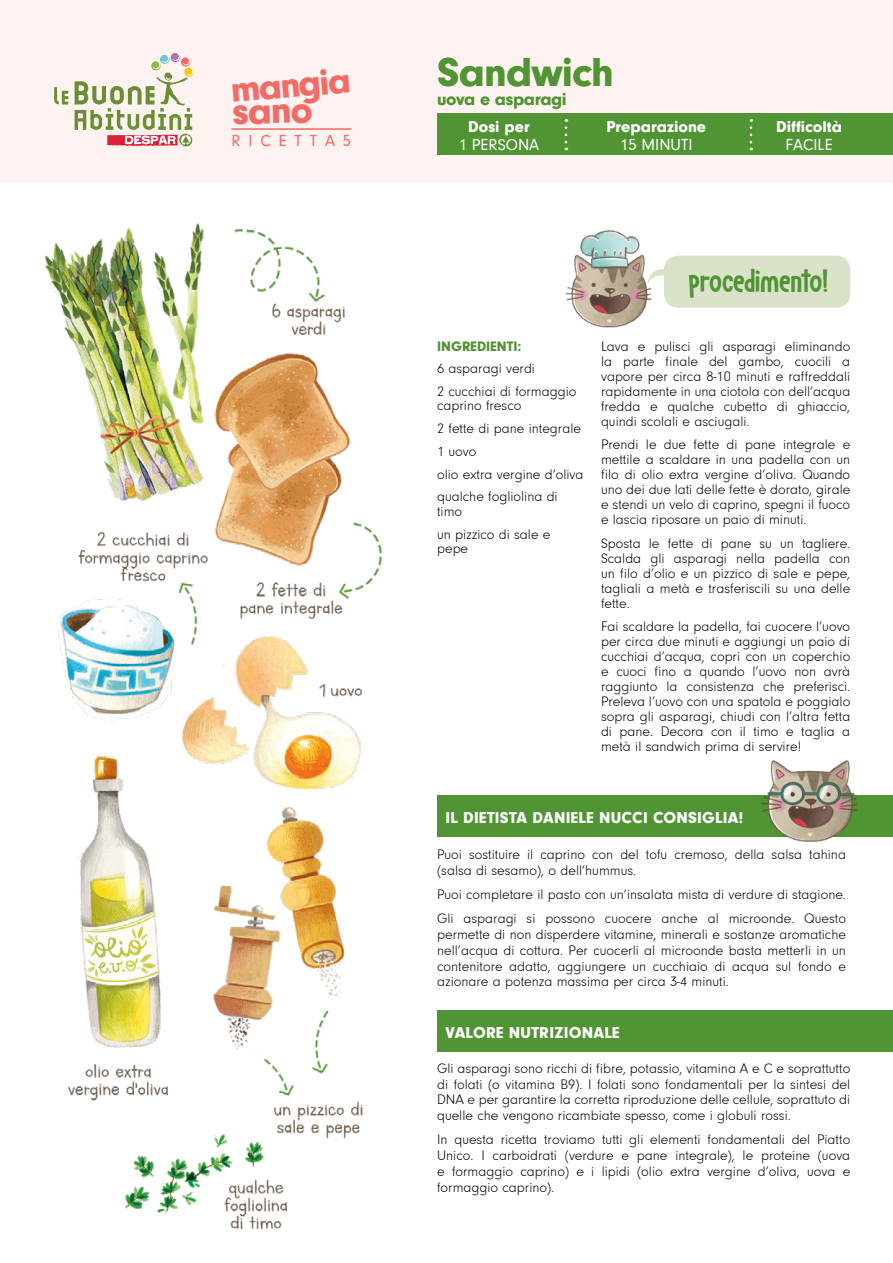
<style>
.page{position:relative;width:893px;height:1263px;background:#fff}
.page>*{position:absolute;margin:0;border:0;box-sizing:border-box;transform-origin:0 0}
.t1{font:900 42px "Neuzeit Grotesk TOT";letter-spacing:-.02em;color:#519434}
.t2{font:900 38.7px "Neuzeit Grotesk TOT";color:#f26b66}
.t3{font:900 37.5px "Neuzeit Grotesk TOT";color:#f26b66}
.t4{font:33.15px "Dapplegrim DEMO";letter-spacing:-.02em;color:#519434}
.t5{font:900 18px "Neuzeit Grotesk TOT";letter-spacing:-.02em;color:#519434}
.t6{font:900 16.5px "Neuzeit Grotesk TOT";letter-spacing:.015em;color:#fff}
.t7{font:16.5px "Neuzeit Gro";color:#fff}
.t8{font:16.5px "Neuzeit Gro";letter-spacing:.48em;color:#f26b66}
.t9{font:300 14.25px/15px "Neuzeit Gro";color:#000;text-align:justify}
.t10{font:900 14.25px "Neuzeit Grotesk TOT";color:#519434}
</style>
<div class="page">
<div style="left:0;top:0;width:893px;height:183px;background:#fef3f0"></div>
<svg style="left:54px;top:87px;width:14px;height:17px"></svg>
<svg style="left:75px;top:53px;width:119px;height:94px"></svg>
<hr style="left:231px;top:128px;width:120px;height:2px;background:#f26b66">
<img style="left:45px;top:223px;width:337px;height:1007px">
<div style="left:437px;top:114px;width:456px;height:41px;background:#519434"></div>
<div style="left:437px;top:1010px;width:456px;height:42px;background:#519434"></div>
<svg style="left:565px;top:128px;width:2px;height:22px"></svg>
<svg style="left:750px;top:128px;width:2px;height:22px"></svg>
<img style="left:565px;top:229px;width:106px;height:99px">
<div style="left:437px;top:795px;width:456px;height:42px;background:#519434"></div>
<img style="left:761px;top:760px;width:97px;height:82px">
<div style="left:664px;top:256px;width:186px;height:52px;background:#dae2ca;border-radius:14px"></div>
<svg style="left:648px;top:267px;width:16px;height:19px"></svg>
<h3 class="t3" style="left:229px;top:69px;width:122px;rotate:-5deg">mangia</h3>
<h2 class="t2" style="left:232px;top:89px;width:82px;rotate:-1deg">sano</h2>
<p class="t8" style="left:231px;top:132px;width:121px">RICETTA5</p>
<h1 class="t1" style="left:437px;top:49px;width:178px">Sandwich</h1>
<p class="t5" style="left:437px;top:89px;width:131px">uova e asparagi</p>
<p class="t6" style="left:468px;top:117px;width:63px">Dosi per</p>
<p class="t7" style="left:459px;top:135px;width:82px">1 PERSONA</p>
<p class="t6" style="left:606px;top:117px;width:101px">Preparazione</p>
<p class="t7" style="left:620px;top:135px;width:74px">15 MINUTI</p>
<p class="t6" style="left:776px;top:117px;width:67px">Difficoltà</p>
<p class="t7" style="left:786px;top:135px;width:48px">FACILE</p>
<p class="t10" style="left:437px;top:338px;width:86px">INGREDIENTI:</p>
<p class="t9" style="left:437px;top:358px;width:141px;line-height:22.8px">6 asparagi verdi<br>2 cucchiai di formaggio</p>
<p class="t9" style="left:437px;top:395px;width:148px;line-height:22.8px;text-align:left">caprino fresco<br>2 fette di pane integrale<br>1 uovo<br>olio extra vergine d’oliva qualche fogliolina di</p>
<p class="t9" style="left:437px;top:500px;width:115px;line-height:22.8px">timo<br>un pizzico di sale e</p>
<p class="t9" style="left:437px;top:541px;width:33px">pepe</p>
<h3 class="t4" style="left:688px;top:261px;width:141px">procedimento!</h3>
<p class="t9" style="left:601px;top:339px;width:251px">Lava e pulisci gli asparagi eliminando la parte finale del gambo, cuocili a vapore per circa 8-10 minuti e raffreddali rapidamente in una ciotola con dell’acqua fredda e qualche cubetto di ghiaccio, quindi scolali e asciugali.</p>
<p class="t9" style="left:601px;top:437px;width:251px">Prendi le due fette di pane integrale e mettile a scaldare in una padella con un filo di olio extra vergine d’oliva. Quando uno dei due lati delle fette è dorato, girale e stendi un velo di caprino, spegni il fuoco e lascia riposare un paio di minuti.</p>
<p class="t9" style="left:601px;top:536px;width:251px">Sposta le fette di pane su un tagliere.<br>Scalda gli asparagi nella padella con un filo d’olio e un pizzico di sale e pepe, tagliali a metà e trasferiscili su una delle fette.</p>
<p class="t9" style="left:601px;top:619px;width:251px">Fai scaldare la padella, fai cuocere l’uovo per circa due minuti e aggiungi un paio di cucchiai d’acqua, copri con un coperchio e cuoci fino a quando l’uovo non avrà raggiunto la consistenza che preferisci.<br>Preleva l’uovo con una spatola e poggialo sopra gli asparagi, chiudi con l’altra fetta di pane. Decora con il timo e taglia a metà il sandwich prima di servire!</p>
<p class="t6" style="left:445px;top:808px;width:300px">IL DIETISTA DANIELE NUCCI CONSIGLIA!</p>
<p class="t9" style="left:437px;top:847px;width:410px;line-height:15.8px">Puoi sostituire il caprino con del tofu cremoso, della salsa tahina (salsa di sesamo), o dell’hummus.</p>
<p class="t9" style="left:437px;top:883px;width:410px;line-height:24.3px">Puoi completare il pasto con un’insalata mista di verdure di stagione.<br>Gli asparagi si possono cuocere anche al microonde. Questo</p>
<p class="t9" style="left:437px;top:927px;width:410px;line-height:15.8px">permette di non disperdere vitamine, minerali e sostanze aromatiche nell’acqua di cottura. Per cuocerli al microonde basta metterli in un contenitore adatto, aggiungere un cucchiaio di acqua sul fondo e azionare a potenza massima per circa 3-4 minuti.</p>
<p class="t6" style="left:445px;top:1023px;width:176px">VALORE NUTRIZIONALE</p>
<p class="t9" style="left:437px;top:1061px;width:415px;line-height:15.8px">Gli asparagi sono ricchi di fibre, potassio, vitamina A e C e soprattutto di folati (o vitamina B9). I folati sono fondamentali per la sintesi del DNA e per garantire la corretta riproduzione delle cellule, soprattuto di quelle che vengono ricambiate spesso, come i globuli rossi.</p>
<p class="t9" style="left:437px;top:1132px;width:415px;line-height:15.8px">In questa ricetta troviamo tutti gli elementi fondamentali del Piatto Unico. I carboidrati (verdure e pane integrale), le proteine (uova e formaggio caprino) e i lipidi (olio extra vergine d’oliva, uova e formaggio caprino).</p>
</div>
